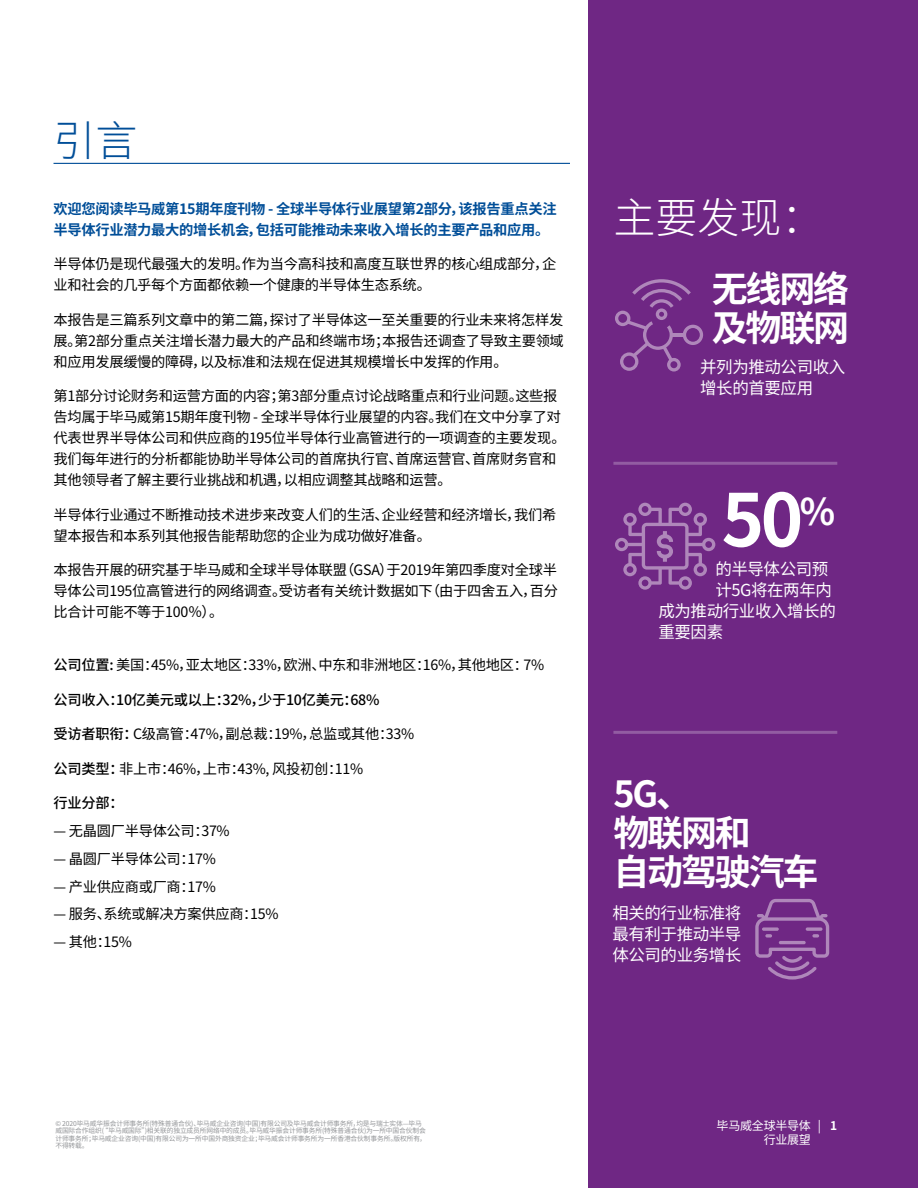
<style>
.page{position:relative;width:918px;height:1188px;background:#fff}
.page>*{position:absolute;margin:0;border:0;box-sizing:border-box;transform-origin:0 0}
.t1{font:700 72.45px "Noto Sans CJ Ksc";color:#fff}
.t2{font:300 42px "Noto Sans CJ Ksc";color:#fff}
.t3{font:300 42px "Noto Sans CJ Ksc";color:#004e98}
.t4{font:700 36px/39px "Noto Sans CJ Ksc";letter-spacing:-.06em;color:#fff}
.t5{font:16.5px/21px "Noto Sans CJ Ksc";letter-spacing:-.025em;color:#fff}
.t6{font:14.25px/21px "Noto Sans CJ Ksc";letter-spacing:-.02em;color:#000}
.t7{font:700 14.25px/21px "Noto Sans CJ Ksc";letter-spacing:-.02em;color:#004e98}
.t8{font:500 14.25px "Noto Sans CJ Ksc";letter-spacing:-.02em;color:#000}
.t9{font:12px/13.5px "Noto Sans CJ Ksc";letter-spacing:-.02em;color:#fff}
.t10{font:700 12px "Noto Sans CJ Ksc";color:#fff}
.t11{font:6.75px/7.5px "Noto Sans CJ Ksc";letter-spacing:-.02em;color:#939598}
.s1{font-weight:500}
</style>
<div class="page">
<hr style="left:54px;top:163px;width:516px;height:1px;background:#004e98">
<div style="left:588px;top:0;width:330px;height:1188px;background:#6f2784"></div>
<hr style="left:613px;top:462px;width:224px;height:3px;background:#fff">
<hr style="left:613px;top:731px;width:224px;height:3px;background:#fff">
<svg style="left:755px;top:899px;width:74px;height:81px"></svg>
<svg style="left:615px;top:279px;width:88px;height:93px"></svg>
<svg style="left:615px;top:503px;width:100px;height:87px"></svg>
<h2 class="t3" style="left:54px;top:117px;width:85px">引言</h2>
<p class="t7" style="left:54px;top:198px;width:505px">欢迎您阅读毕马威第15期年度刊物 - 全球半导体行业展望第2部分，该报告重点关注半导体行业潜力最大的增长机会，包括可能推动未来收入增长的主要产品和应用。</p>
<p class="t6" style="left:54px;top:254px;width:504px">半导体仍是现代最强大的发明。作为当今高科技和高度互联世界的核心组成部分，企业和社会的几乎每个方面都依赖一个健康的半导体生态系统。</p>
<p class="t6" style="left:54px;top:309px;width:512px;text-align:justify">本报告是三篇系列文章中的第二篇，探讨了半导体这一至关重要的行业未来将怎样发展。第2部分重点关注增长潜力最大的产品和终端市场；本报告还调查了导致主要领域和应用发展缓慢的障碍，以及标准和法规在促进其规模增长中发挥的作用。</p>
<p class="t6" style="left:54px;top:386px;width:514px">第1部分讨论财务和运营方面的内容；第3部分重点讨论战略重点和行业问题。这些报告均属于毕马威第15期年度刊物 - 全球半导体行业展望的内容。我们在文中分享了对代表世界半导体公司和供应商的195位半导体行业高管进行的一项调查的主要发现。我们每年进行的分析都能协助半导体公司的首席执行官、首席运营官、首席财务官和其他领导者了解主要行业挑战和机遇，以相应调整其战略和运营。</p>
<p class="t6" style="left:54px;top:504px;width:504px">半导体行业通过不断推动技术进步来改变人们的生活、企业经营和经济增长，我们希望本报告和本系列其他报告能帮助您的企业为成功做好准备。</p>
<p class="t6" style="left:54px;top:560px;width:506px;text-align:justify">本报告开展的研究基于毕马威和全球半导体联盟（GSA）于2019年第四季度对全球半导体公司195位高管进行的网络调查。受访者有关统计数据如下（由于四舍五入，百分比合计可能不等于100％）。</p>
<p class="t6" style="left:54px;top:655px;width:492px"><span class="s1">公司位置:</span> 美国：45%，亚太地区：33%，欧洲、中东和非洲地区：16%，其他地区：7%</p>
<p class="t8" style="left:54px;top:692px;width:328px">公司收入：10亿美元或以上：32%，少于10亿美元：68%</p>
<p class="t6" style="left:54px;top:724px;width:362px"><span class="s1">受访者职衔：</span>C级高管：47%，副总裁：19%，总监或其他：33%</p>
<p class="t6" style="left:54px;top:759px;width:311px"><span class="s1">公司类型：</span>非上市：46%，上市：43%, 风投初创：11%</p>
<p class="t8" style="left:54px;top:795px;width:72px">行业分部：</p>
<p class="t6" style="left:54px;top:821px;width:178px">— 无晶圆厂半导体公司：37%</p>
<p class="t6" style="left:54px;top:849px;width:164px">— 晶圆厂半导体公司：17%</p>
<p class="t6" style="left:54px;top:876px;width:164px">— 产业供应商或厂商：17%</p>
<p class="t6" style="left:54px;top:904px;width:226px">— 服务、系统或解决方案供应商：15%</p>
<p class="t6" style="left:54px;top:932px;width:80px">— 其他：15%</p>
<h2 class="t2" style="left:613px;top:194px;width:211px">主要发现：</h2>
<h3 class="t4" style="left:712px;top:270px;width:139px">无线网络及物联网</h3>
<p class="t5" style="left:700px;top:357px;width:147px">并列为推动公司收入增长的首要应用</p>
<h1 class="t1" style="left:722px;top:479px;width:115px">50<sup>%</sup></h1>
<p class="t5" style="left:715px;top:559px;width:115px">的半导体公司预</p>
<p class="t5" style="left:715px;top:580px;width:118px">计5G将在两年内</p>
<p class="t5" style="left:658px;top:601px;width:179px">成为推动行业收入增长的</p>
<p class="t5" style="left:658px;top:622px;width:66px">重要因素</p>
<h3 class="t4" style="left:613px;top:775px;width:207px">5G、<br>物联网和<br>自动驾驶汽车</h3>
<p class="t5" style="left:612px;top:903px;width:131px;text-align:justify">相关的行业标准将最有利于推动半导体公司的业务增长</p>
<p class="t11" style="left:55px;top:1120px;width:372px">© 2020毕马威华振会计师事务所(特殊普通合伙)、毕马威企业咨询(中国)有限公司及毕马威会计师事务所，均是与瑞士实体—毕马威国际合作组织( “毕马威国际”)相关联的独立成员所网络中的成员。毕马威华振会计师事务所(特殊普通合伙)为一所中国合伙制会计师事务所；毕马威企业咨询(中国)有限公司为一所中国外商独资企业；毕马威会计师事务所为一所香港合伙制事务所。版权所有，不得转载。</p>
<p class="t9" style="left:764px;top:1119px;width:59px;text-indent:-47px">毕马威全球半导体 |行业展望</p>
<p class="t10" style="left:830px;top:1119px;width:9px">1</p>
</div>
